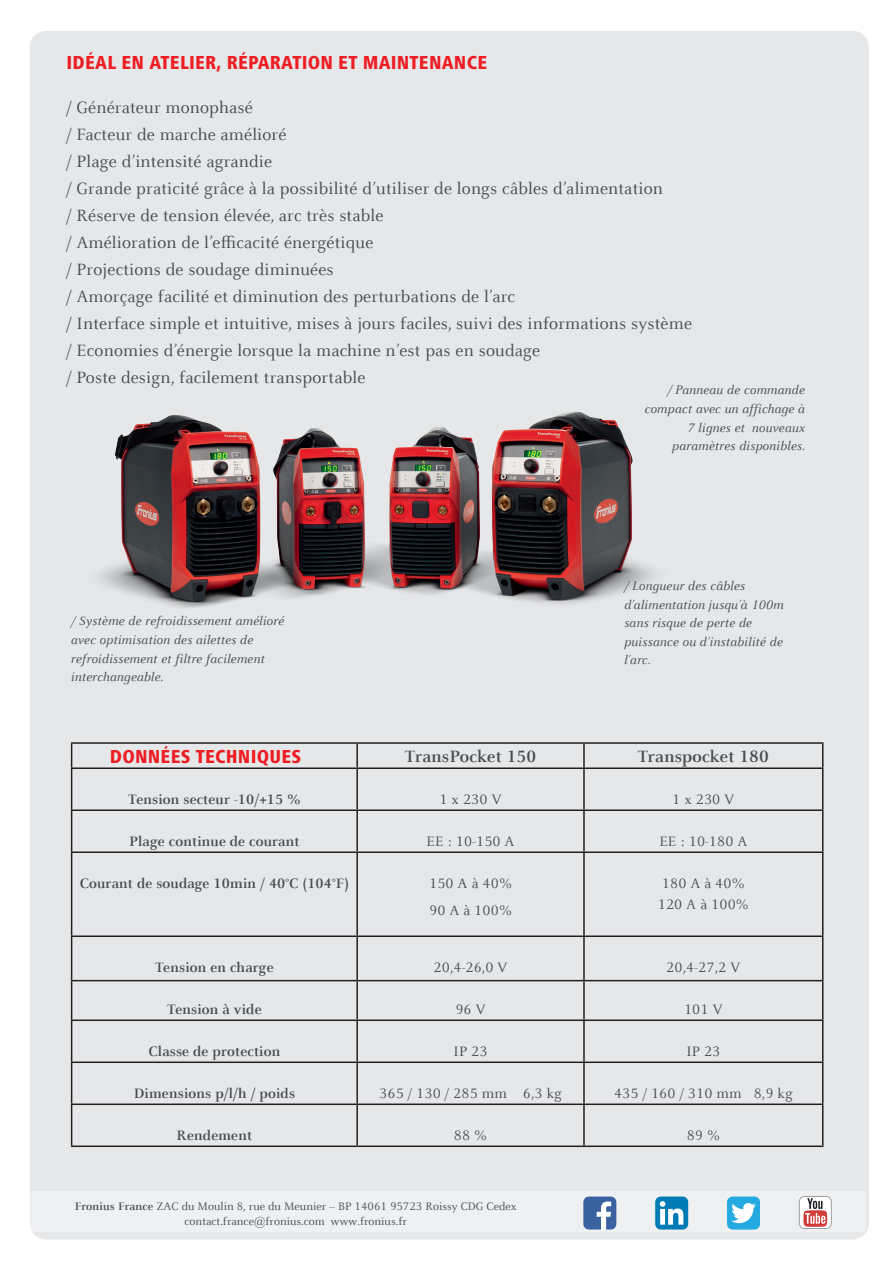
<style>
.page{position:relative;width:893px;height:1263px;background:#fff}
.page>*{position:absolute;margin:0;border:0;box-sizing:border-box;transform-origin:0 0}
.t1{font:800 condensed 19.5px "Frutiger Next LTW1 G";letter-spacing:.01em;color:#ee1d23}
.t2{font:18px "Celeste Offc Pro";letter-spacing:.01em;color:#4b4c4d}
._10_14_LW10_Celeste{font:700 18px "Celeste Offc Pro";letter-spacing:.01em;color:#4b4c4d}
._10_14_LW10_Celeste-2{font:700 15px "Celeste Offc Pro";letter-spacing:.01em;color:#4b4c4d}
._10_14_LW10_Celeste-3{font:15px "Celeste Offc Pro";letter-spacing:.01em;color:#4b4c4d}
._8_10_LW10_Celeste_i{font:italic 13.5px/18.6px "Celeste Offc Pro";letter-spacing:.01em;color:#4b4c4d}
.Text_Adresse_BOLD{font:12px "Celeste Offc Pro";color:#4b4c4d}
.Text_Adresse_REG{font:12px "Celeste Offc Pro";color:#4b4c4d}
.s1{font-weight:700}
</style>
<div class="page">
<div style="left:30px;top:31px;width:839px;height:1208px;background:#e6e7e9;border-radius:17px"></div>
<div style="left:27px;top:1192px;width:839px;height:40px;background:#eff0f1"></div>
<svg style="left:583px;top:1196px;width:33px;height:33px"></svg>
<div style="left:655px;top:1196px;width:33px;height:33px;background:#007bb6;border-radius:6px"></div>
<svg style="left:660px;top:1201px;width:23px;height:24px"></svg>
<div style="left:727px;top:1196px;width:33px;height:33px;background:#24aae1;border-radius:6px"></div>
<svg style="left:731px;top:1203px;width:25px;height:20px"></svg>
<svg style="left:799px;top:1196px;width:33px;height:33px"></svg>
<hr style="left:71px;top:742px;width:286px;height:2px;background:#231f20">
<svg style="left:71px;top:744px;width:1px;height:23px"></svg>
<hr style="left:357px;top:742px;width:227px;height:2px;background:#231f20">
<hr style="left:356px;top:744px;width:2px;height:23px;background:#231f20">
<hr style="left:584px;top:742px;width:239px;height:2px;background:#231f20">
<hr style="left:583px;top:744px;width:2px;height:23px;background:#231f20">
<svg style="left:822px;top:744px;width:1px;height:23px"></svg>
<hr style="left:71px;top:767px;width:286px;height:2px;background:#231f20">
<hr style="left:71px;top:769px;width:1px;height:40px;background:#231f20">
<hr style="left:357px;top:767px;width:227px;height:2px;background:#231f20">
<hr style="left:356px;top:769px;width:2px;height:40px;background:#231f20">
<hr style="left:584px;top:767px;width:239px;height:2px;background:#231f20">
<hr style="left:583px;top:769px;width:2px;height:40px;background:#231f20">
<hr style="left:822px;top:769px;width:1px;height:40px;background:#231f20">
<hr style="left:71px;top:809px;width:286px;height:2px;background:#231f20">
<hr style="left:71px;top:811px;width:1px;height:40px;background:#231f20">
<hr style="left:357px;top:809px;width:227px;height:2px;background:#231f20">
<hr style="left:356px;top:811px;width:2px;height:40px;background:#231f20">
<hr style="left:584px;top:809px;width:239px;height:2px;background:#231f20">
<hr style="left:583px;top:811px;width:2px;height:40px;background:#231f20">
<hr style="left:822px;top:811px;width:1px;height:40px;background:#231f20">
<hr style="left:71px;top:851px;width:286px;height:2px;background:#231f20">
<hr style="left:71px;top:853px;width:1px;height:82px;background:#231f20">
<hr style="left:357px;top:851px;width:227px;height:2px;background:#231f20">
<hr style="left:356px;top:853px;width:2px;height:82px;background:#231f20">
<hr style="left:584px;top:851px;width:239px;height:2px;background:#231f20">
<hr style="left:583px;top:853px;width:2px;height:82px;background:#231f20">
<hr style="left:822px;top:853px;width:1px;height:82px;background:#231f20">
<hr style="left:71px;top:935px;width:286px;height:2px;background:#231f20">
<hr style="left:71px;top:937px;width:1px;height:43px;background:#231f20">
<hr style="left:357px;top:935px;width:227px;height:2px;background:#231f20">
<hr style="left:356px;top:937px;width:2px;height:43px;background:#231f20">
<hr style="left:584px;top:935px;width:239px;height:2px;background:#231f20">
<hr style="left:583px;top:937px;width:2px;height:43px;background:#231f20">
<hr style="left:822px;top:937px;width:1px;height:43px;background:#231f20">
<hr style="left:71px;top:980px;width:286px;height:1px;background:#231f20">
<hr style="left:71px;top:981px;width:1px;height:38px;background:#231f20">
<hr style="left:357px;top:980px;width:227px;height:1px;background:#231f20">
<hr style="left:356px;top:981px;width:2px;height:38px;background:#231f20">
<hr style="left:584px;top:980px;width:239px;height:1px;background:#231f20">
<hr style="left:583px;top:981px;width:2px;height:38px;background:#231f20">
<hr style="left:822px;top:981px;width:1px;height:38px;background:#231f20">
<hr style="left:71px;top:1019px;width:286px;height:2px;background:#231f20">
<hr style="left:71px;top:1021px;width:1px;height:40px;background:#231f20">
<hr style="left:357px;top:1019px;width:227px;height:2px;background:#231f20">
<hr style="left:356px;top:1021px;width:2px;height:40px;background:#231f20">
<hr style="left:584px;top:1019px;width:239px;height:2px;background:#231f20">
<hr style="left:583px;top:1021px;width:2px;height:40px;background:#231f20">
<hr style="left:822px;top:1021px;width:1px;height:40px;background:#231f20">
<hr style="left:71px;top:1061px;width:286px;height:2px;background:#231f20">
<hr style="left:71px;top:1063px;width:1px;height:40px;background:#231f20">
<hr style="left:357px;top:1061px;width:227px;height:2px;background:#231f20">
<hr style="left:356px;top:1063px;width:2px;height:40px;background:#231f20">
<hr style="left:584px;top:1061px;width:239px;height:2px;background:#231f20">
<hr style="left:583px;top:1063px;width:2px;height:40px;background:#231f20">
<hr style="left:822px;top:1063px;width:1px;height:40px;background:#231f20">
<hr style="left:71px;top:1103px;width:286px;height:2px;background:#231f20">
<hr style="left:71px;top:1105px;width:1px;height:40px;background:#231f20">
<hr style="left:357px;top:1103px;width:227px;height:2px;background:#231f20">
<hr style="left:356px;top:1105px;width:2px;height:40px;background:#231f20">
<hr style="left:584px;top:1103px;width:239px;height:2px;background:#231f20">
<hr style="left:583px;top:1105px;width:2px;height:40px;background:#231f20">
<hr style="left:822px;top:1105px;width:1px;height:40px;background:#231f20">
<hr style="left:71px;top:1145px;width:286px;height:2px;background:#231f20">
<hr style="left:357px;top:1145px;width:227px;height:2px;background:#231f20">
<hr style="left:584px;top:1145px;width:239px;height:2px;background:#231f20">
<img style="left:99px;top:412px;width:556px;height:196px">
<p class="t1" style="left:67px;top:52px;width:422px">IDÉAL EN ATELIER, RÉPARATION ET MAINTENANCE</p>
<p class="t2" style="left:67px;top:96px;width:188px">/ Générateur monophasé</p>
<p class="t2" style="left:67px;top:123px;width:221px">/ Facteur de marche amélioré</p>
<p class="t2" style="left:67px;top:150px;width:207px">/ Plage d’intensité agrandie</p>
<p class="t2" style="left:67px;top:177px;width:598px">/ Grande praticité grâce à la possibilité d’utiliser de longs câbles d’alimentation</p>
<p class="t2" style="left:67px;top:204px;width:318px">/ Réserve de tension élevée, arc très stable</p>
<p class="t2" style="left:67px;top:231px;width:308px">/ Amélioration de l’efficacité énergétique</p>
<p class="t2" style="left:67px;top:258px;width:269px">/ Projections de soudage diminuées</p>
<p class="t2" style="left:67px;top:285px;width:450px">/ Amorçage facilité et diminution des perturbations de l’arc</p>
<p class="t2" style="left:67px;top:312px;width:627px">/ Interface simple et intuitive, mises à jours faciles, suivi des informations système</p>
<p class="t2" style="left:67px;top:339px;width:475px">/ Economies d’énergie lorsque la machine n’est pas en soudage</p>
<p class="t2" style="left:67px;top:366px;width:300px">/ Poste design, facilement transportable</p>
<p class="_8_10_LW10_Celeste_i" style="left:644px;top:381px;width:162px;text-align:right">/ Panneau de commande compact avec un affichage à<br>7 lignes et nouveaux paramètres disponibles.</p>
<p class="_8_10_LW10_Celeste_i" style="left:71px;top:612px;width:215px">/ Système de refroidissement amélioré avec optimisation des ailettes de refroidissement et filtre facilement interchangeable.</p>
<p class="t1" style="left:110px;top:745px;width:193px">DONNÉES TECHNIQUES</p>
<p class="_8_10_LW10_Celeste_i" style="left:624px;top:576px;width:161px">/ Longueur des câbles d’alimentation jusqu’à 100m sans risque de perte de puissance ou d’instabilité de l’arc.</p>
<p class="_10_14_LW10_Celeste" style="left:405px;top:745px;width:133px">TransPocket 150</p>
<p class="_10_14_LW10_Celeste" style="left:638px;top:745px;width:133px">Transpocket 180</p>
<p class="_10_14_LW10_Celeste-2" style="left:128px;top:790px;width:174px">Tension secteur -10/+15 %</p>
<p class="_10_14_LW10_Celeste-3" style="left:439px;top:790px;width:64px">1 x 230 V</p>
<p class="_10_14_LW10_Celeste-3" style="left:672px;top:790px;width:64px">1 x 230 V</p>
<p class="_10_14_LW10_Celeste-2" style="left:129px;top:832px;width:172px">Plage continue de courant</p>
<p class="_10_14_LW10_Celeste-3" style="left:427px;top:832px;width:90px">EE : 10-150 A</p>
<p class="_10_14_LW10_Celeste-3" style="left:659px;top:832px;width:90px">EE : 10-180 A</p>
<p class="_10_14_LW10_Celeste-2" style="left:80px;top:874px;width:271px">Courant de soudage 10min / 40°C (104°F)</p>
<p class="_10_14_LW10_Celeste-3" style="left:429px;top:874px;width:84px">150 A à 40%</p>
<p class="_10_14_LW10_Celeste-3" style="left:429px;top:901px;width:84px">90 A à 100%</p>
<p class="_10_14_LW10_Celeste-3" style="left:662px;top:874px;width:84px">180 A à 40%</p>
<p class="_10_14_LW10_Celeste-3" style="left:658px;top:895px;width:93px">120 A à 100%</p>
<p class="_10_14_LW10_Celeste-2" style="left:155px;top:958px;width:120px">Tension en charge</p>
<p class="_10_14_LW10_Celeste-3" style="left:433px;top:958px;width:76px">20,4-26,0 V</p>
<p class="_10_14_LW10_Celeste-3" style="left:666px;top:958px;width:76px">20,4-27,2 V</p>
<p class="_10_14_LW10_Celeste-2" style="left:167px;top:1000px;width:96px">Tension à vide</p>
<p class="_10_14_LW10_Celeste-3" style="left:455px;top:1000px;width:32px">96 V</p>
<p class="_10_14_LW10_Celeste-3" style="left:684px;top:1000px;width:40px">101 V</p>
<p class="_10_14_LW10_Celeste-2" style="left:148px;top:1042px;width:133px">Classe de protection</p>
<p class="_10_14_LW10_Celeste-3" style="left:454px;top:1042px;width:35px">IP 23</p>
<p class="_10_14_LW10_Celeste-3" style="left:686px;top:1042px;width:35px">IP 23</p>
<p class="_10_14_LW10_Celeste-2" style="left:134px;top:1084px;width:163px">Dimensions p/l/h / poids</p>
<p class="_10_14_LW10_Celeste-3" style="left:379px;top:1084px;width:184px">365 / 130 / 285 mm 6,3 kg</p>
<p class="_10_14_LW10_Celeste-3" style="left:614px;top:1084px;width:180px">435 / 160 / 310 mm 8,9 kg</p>
<p class="_10_14_LW10_Celeste-2" style="left:177px;top:1126px;width:77px">Rendement</p>
<p class="_10_14_LW10_Celeste-3" style="left:454px;top:1126px;width:35px">88 %</p>
<p class="_10_14_LW10_Celeste-3" style="left:687px;top:1126px;width:35px">89 %</p>
<p class="Text_Adresse_BOLD" style="left:75px;top:1199px;width:443px"><span class="s1">Fronius France</span> ZAC du Moulin 8, rue du Meunier – BP 14061 95723 Roissy CDG Cedex</p>
<p class="Text_Adresse_REG" style="left:185px;top:1214px;width:224px">contact.france@fronius.com www.fronius.fr</p>
</div>
